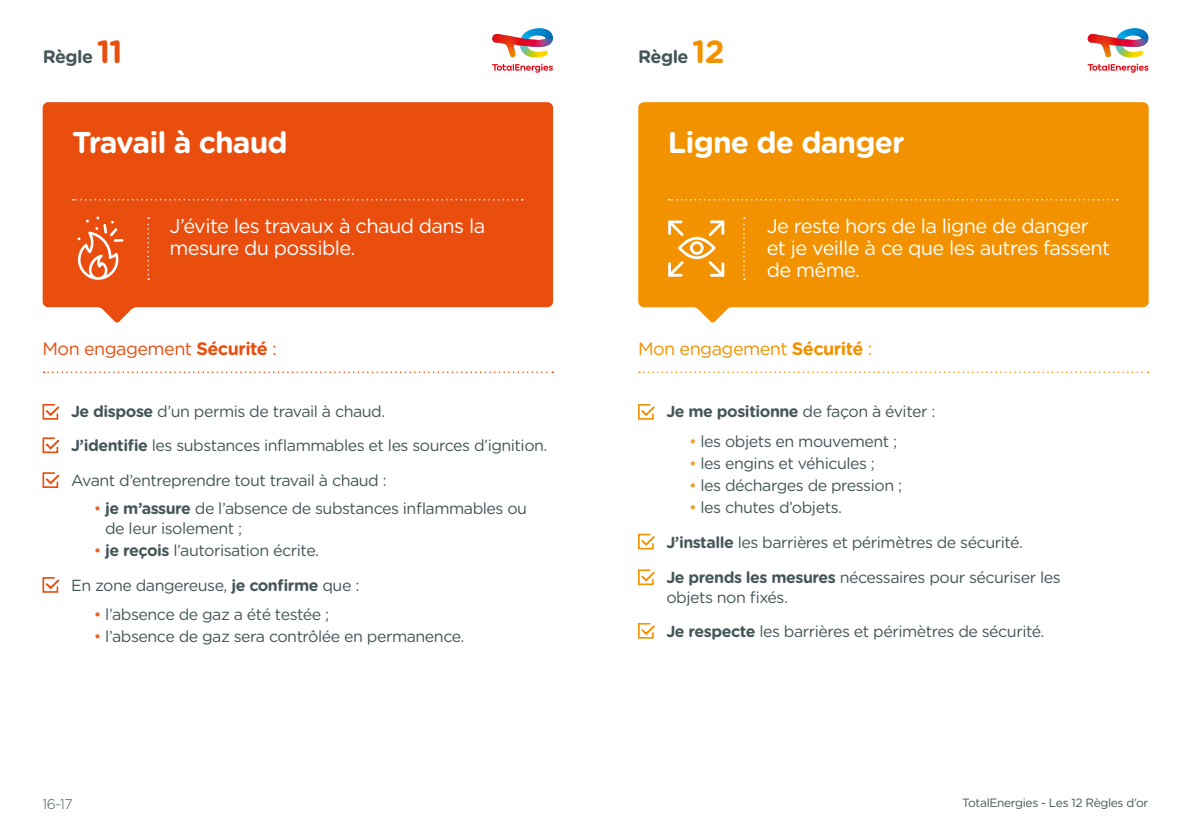
<style>
.page{position:relative;width:1191px;height:840px;background:#fff}
.page>*{position:absolute;margin:0;border:0;box-sizing:border-box;transform-origin:0 0}
.t1{font:700 30px "Gotham Rounded";letter-spacing:-.03em;color:#fff}
.t2{font:20px/22px "Gotham Rounded";letter-spacing:-.03em;color:#fff}
.t3{font:18px "Gotham Rounded";letter-spacing:-.03em;color:#e94e0f}
.t4{font:18px "Gotham Rounded";letter-spacing:-.03em;color:#f39200}
.t5{font:700 18px "Gotham Rounded";letter-spacing:-.03em;color:#455659}
.t6{font:16px/34.6px "Gotham Rounded";letter-spacing:-.03em;color:#455659}
.t7{font:300 14px "Gotham Rounded";color:#455659}
.t8{font:12px "Gotham Rounded";letter-spacing:-.03em;color:#455659}
.s1{font-size:32px;color:#e94e0f}
.s2{font-size:32px;color:#f39200}
.s3{font-weight:700}
.s4{color:#ec6225}
.s5{color:#f59e24}
</style>
<div class="page">
<svg style="left:43px;top:102px;width:510px;height:220px;background:#ea5a1f"></svg>
<svg style="left:73px;top:199px;width:450px;height:1px"></svg>
<svg style="left:147px;top:217px;width:2px;height:63px"></svg>
<svg style="left:638px;top:102px;width:510px;height:220px;background:#f39911"></svg>
<svg style="left:668px;top:199px;width:450px;height:1px"></svg>
<svg style="left:743px;top:217px;width:2px;height:63px"></svg>
<svg style="left:42px;top:404px;width:18px;height:16px"></svg>
<svg style="left:42px;top:472px;width:18px;height:16px"></svg>
<svg style="left:42px;top:437px;width:18px;height:16px"></svg>
<svg style="left:42px;top:577px;width:18px;height:16px"></svg>
<svg style="left:78px;top:216px;width:45px;height:64px;background:#ed7443"></svg>
<svg style="left:638px;top:404px;width:17px;height:16px"></svg>
<svg style="left:638px;top:533px;width:17px;height:17px"></svg>
<svg style="left:638px;top:569px;width:17px;height:16px"></svg>
<svg style="left:638px;top:623px;width:17px;height:16px"></svg>
<svg style="left:668px;top:220px;width:56px;height:56px"></svg>
<svg style="left:1087px;top:64px;width:61px;height:9px"></svg>
<svg style="left:1087px;top:28px;width:61px;height:30px"></svg>
<svg style="left:492px;top:64px;width:61px;height:9px"></svg>
<svg style="left:492px;top:28px;width:61px;height:30px"></svg>
<svg style="left:639px;top:371px;width:509px;height:2px"></svg>
<svg style="left:43px;top:371px;width:510px;height:2px"></svg>
<p class="t5" style="left:43px;top:43px;width:81px">Règle <span class="s1">11</span></p>
<p class="t5" style="left:638px;top:43px;width:88px">Règle <span class="s2">12</span></p>
<h1 class="t1" style="left:72px;top:120px;width:217px">Travail à chaud</h1>
<p class="t2" style="left:169px;top:214px;width:317px">J’évite les travaux à chaud dans la mesure du possible.</p>
<h1 class="t1" style="left:668px;top:120px;width:238px">Ligne de danger</h1>
<p class="t2" style="left:766px;top:214px;width:345px">Je reste hors de la ligne de danger et je veille à ce que les autres fassent de même.</p>
<p class="t3" style="left:43px;top:336px;width:236px">Mon engagement <span class="s3">Sécurité</span> :</p>
<p class="t4" style="left:638px;top:336px;width:236px">Mon engagement <span class="s3">Sécurité</span> :</p>
<p class="t6" style="left:71px;top:393px;width:478px"><span class="s3">Je dispose</span> d’un permis de travail à chaud.<br><span class="s3">J’identifie</span> les substances inflammables et les sources d’ignition.<br>Avant d’entreprendre tout travail à chaud :</p>
<p class="t6" style="left:105px;top:497px;width:423px;line-height:20px;text-indent:-11px"><span class="s4">•</span> <span class="s3">je m’assure</span> de l’absence de substances inflammables ou de leur isolement ;</p>
<p class="t6" style="left:71px;top:532px;width:290px;text-indent:23px"><span class="s4">•</span> <span class="s3">je reçois</span> l’autorisation écrite.<br>En zone dangereuse, <span class="s3">je confirme</span> que :</p>
<p class="t6" style="left:94px;top:595px;width:237px"><span class="s4">•</span> l’absence de gaz a été testée ;</p>
<p class="t6" style="left:94px;top:617px;width:372px"><span class="s4">•</span> l’absence de gaz sera contrôlée en permanence.</p>
<p class="t6" style="left:666px;top:393px;width:271px"><span class="s3">Je me positionne</span> de façon à éviter :</p>
<p class="t6" style="left:689px;top:423px;width:210px"><span class="s5">•</span> les objets en mouvement ;</p>
<p class="t6" style="left:689px;top:445px;width:187px"><span class="s5">•</span> les engins et véhicules ;</p>
<p class="t6" style="left:689px;top:467px;width:214px"><span class="s5">•</span> les décharges de pression ;</p>
<p class="t6" style="left:666px;top:489px;width:396px;text-indent:23px"><span class="s5">•</span> les chutes d’objets.<br><span class="s3">J’installe</span> les barrières et périmètres de sécurité.<br><span class="s3">Je prends les mesures</span> nécessaires pour sécuriser les</p>
<p class="t6" style="left:666px;top:578px;width:380px">objets non fixés.<br><span class="s3">Je respecte</span> les barrières et périmètres de sécurité.</p>
<p class="t7" style="left:43px;top:793px;width:32px">16-17</p>
<p class="t8" style="left:962px;top:794px;width:188px">TotalEnergies - Les 12 Règles d’or</p>
</div>
